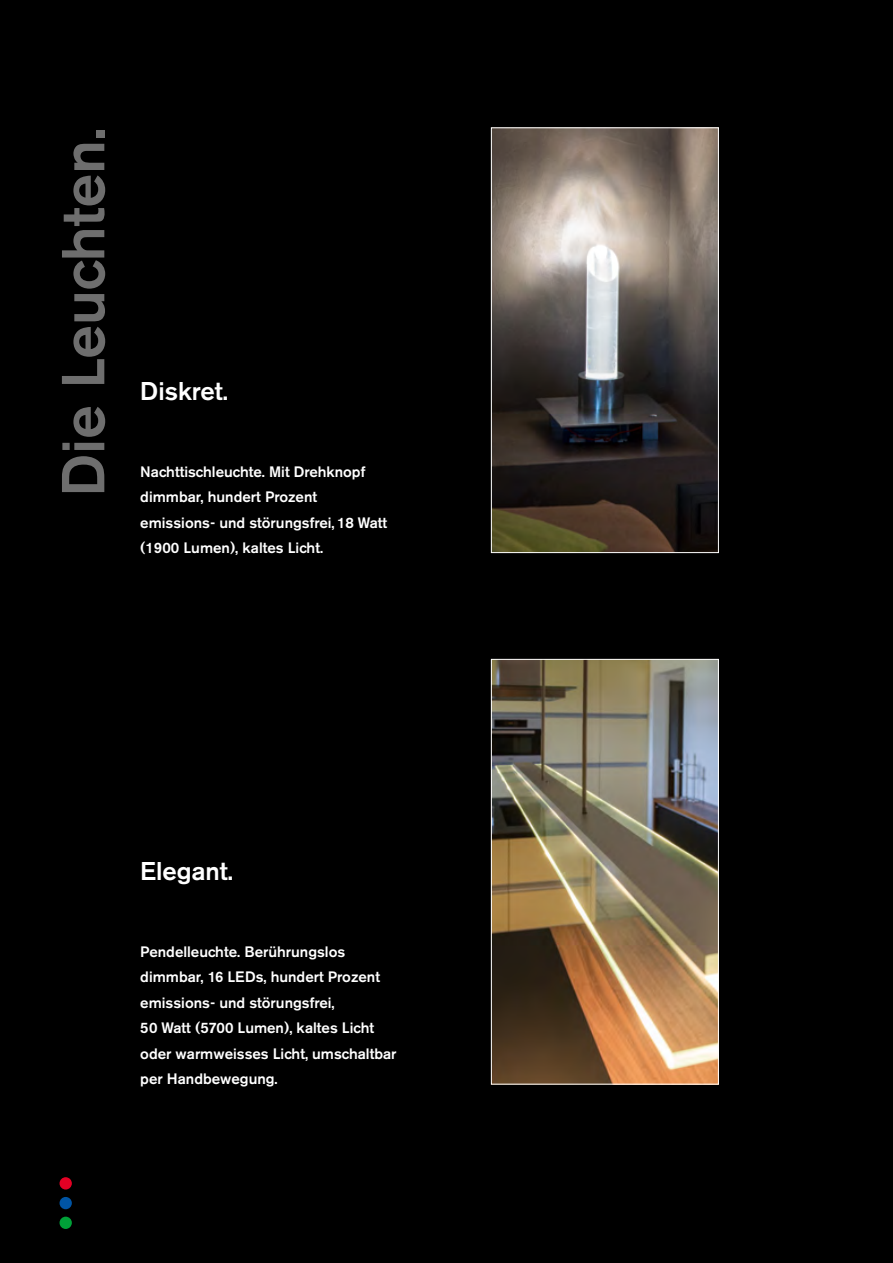
<style>
.page{position:relative;width:893px;height:1263px;background:#000}
.page>*{position:absolute;margin:0;border:0;box-sizing:border-box;transform-origin:0 0}
.t1{font:500 60px "Akzidenz Grotesk BE";color:#6e6e6e}
.t2{font:500 25.5px "Akzidenz Grotesk BE";color:#fff}
.t3{font:500 15px/25.5px "Akzidenz Grotesk BE";color:#fff}
</style>
<div class="page">
<img style="left:493px;top:661px;width:224px;height:421px">
<div style="left:491px;top:659px;width:228px;height:425px;border:1px solid #fff"></div>
<img style="left:493px;top:130px;width:224px;height:421px">
<div style="left:491px;top:128px;width:228px;height:425px;border:1px solid #fff"></div>
<div style="left:60px;top:1177px;width:12px;height:12px;background:#e40024;border-radius:50%"></div>
<div style="left:60px;top:1197px;width:12px;height:12px;background:#0054a4;border-radius:50%"></div>
<div style="left:60px;top:1216px;width:12px;height:13px;background:#00a138;border-radius:50%"></div>
<h1 class="t1" style="left:47px;top:496px;width:370px;rotate:-90deg">Die Leuchten.</h1>
<h2 class="t2" style="left:140px;top:375px;width:89px">Diskret.</h2>
<p class="t3" style="left:140px;top:458px;width:248px">Nachttischleuchte. Mit Drehknopf dimmbar, hundert Prozent emissions- und störungsfrei, 18 Watt (1900 Lumen), kaltes Licht.</p>
<h2 class="t2" style="left:140px;top:856px;width:94px">Elegant.</h2>
<p class="t3" style="left:140px;top:939px;width:258px">Pendelleuchte. Berührungslos dimmbar, 16 LEDs, hundert Prozent emissions- und störungsfrei,<br>50 Watt (5700 Lumen), kaltes Licht oder warmweisses Licht, umschaltbar per Handbewegung.</p>
</div>
